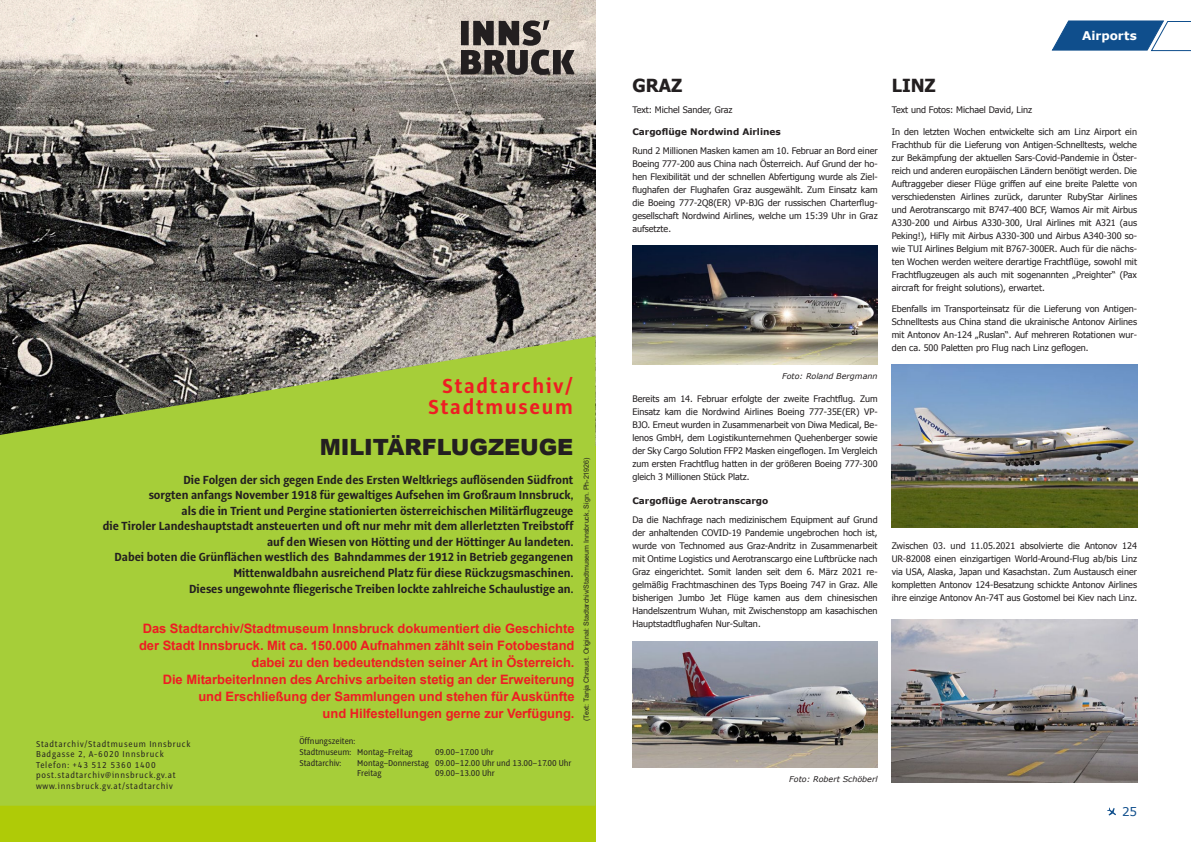
<style>
.page{position:relative;width:1191px;height:842px;background:#fff}
.page>*{position:absolute;margin:0;border:0;box-sizing:border-box;transform-origin:0 0}
.t1{font:700 22.4px/21.2px "Alto Con";letter-spacing:.08em;color:#ee1d23;text-align:right}
.t2{font:900 22.4px "Arial";letter-spacing:-.005em;color:#231f20}
.t3{font:700 18px "Tahoma";color:#231f20}
.t4{font:700 13px/15.5px "Alto Con";color:#231f20;text-align:right}
.t5{font:700 13px/17px "Arial";letter-spacing:-.005em;color:#ee1d23;text-align:right}
.t6{font:700 12px "Verdana";color:#fff}
.t7{font:12px "Verdana";color:#0f4e8c}
.t8{font:9.4px/10.6px "Alto Con";letter-spacing:.08em;color:#231f20}
.t9{font:9.4px/10.6px "Alto Con";color:#231f20}
.t10{font:9px/13px "Tahoma";color:#231f20;text-align:justify}
.t11{font:700 9px "Verdana";color:#231f20}
.t12{font:italic 8px "Verdana";color:#231f20}
.t13{font:7.1px "Arial";color:#231f20}
</style>
<div class="page">
<div style="left:0;top:0;width:595px;height:842px;background:#afcb07"></div>
<img style="left:0;top:0;width:595px;height:336px">
<svg style="left:0;top:336px;width:595px;height:470px;background:#9ec23c"></svg>
<svg style="left:461px;top:20px;width:113px;height:55px;background:#7a736e"></svg>
<svg style="left:1107px;top:807px;width:9px;height:8px"></svg>
<svg style="left:1051px;top:20px;width:140px;height:31px"></svg>
<img style="left:632px;top:245px;width:245px;height:120px">
<img style="left:632px;top:641px;width:245px;height:127px">
<img style="left:891px;top:365px;width:246px;height:163px">
<img style="left:892px;top:619px;width:245px;height:163px">
<h1 class="t1" style="left:428px;top:375px;width:146px">Stadtarchiv/<br>Stadtmuseum</h1>
<h1 class="t2" style="left:320px;top:430px;width:255px">MILITÄRFLUGZEUGE</h1>
<p class="t4" style="left:103px;top:471px;width:472px">Die Folgen der sich gegen Ende des Ersten Weltkriegs auflösenden Südfront<br>sorgten anfangs November 1918 für gewaltiges Aufsehen im Großraum Innsbruck,<br>als die in Trient und Pergine stationierten österreichischen Militärflugzeuge<br>die Tiroler Landeshauptstadt ansteuerten und oft nur mehr mit dem allerletzten Treibstoff auf den Wiesen von Hötting und der Höttinger Au landeten.<br>Dabei boten die Grünflächen westlich des Bahndammes der 1912 in Betrieb gegangenen Mittenwaldbahn ausreichend Platz für diese Rückzugsmaschinen.<br>Dieses ungewohnte fliegerische Treiben lockte zahlreiche Schaulustige an.</p>
<p class="t5" style="left:139px;top:620px;width:437px">Das Stadtarchiv/Stadtmuseum Innsbruck dokumentiert die Geschichte der Stadt Innsbruck. Mit ca. 150.000 Aufnahmen zählt sein Fotobestand dabei zu den bedeutendsten seiner Art in Österreich.<br>Die MitarbeiterInnen des Archivs arbeiten stetig an der Erweiterung und Erschließung der Sammlungen und stehen für Auskünfte<br>und Hilfestellungen gerne zur Verfügung.</p>
<p class="t9" style="left:299px;top:736px;width:115px">Öffnungszeiten:<br>Stadtmuseum: Montag–Freitag</p>
<p class="t9" style="left:435px;top:747px;width:60px">09.00–17.00 Uhr</p>
<p class="t9" style="left:299px;top:757px;width:43px">Stadtarchiv:</p>
<p class="t9" style="left:357px;top:757px;width:216px">Montag–Donnerstag 09.00–12.00 Uhr und 13.00–17.00 Uhr<br>Freitag</p>
<p class="t8" style="left:36px;top:738px;width:156px">Stadtarchiv/Stadtmuseum Innsbruck Badgasse 2, A-6020 Innsbruck Telefon: +43 512 5360 1400 post.stadtarchiv@innsbruck.gv.at www.innsbruck.gv.at/stadtarchiv</p>
<p class="t9" style="left:435px;top:768px;width:61px">09.00–13.00 Uhr</p>
<p class="t13" style="left:581px;top:721px;width:265px;rotate:-90deg">(Text: Tanja Chraust. Original: Stadtarchiv/Stadtmuseum Innsbruck, Sign. Ph-21926)</p>
<h3 class="t6" style="left:1082px;top:28px;width:56px">Airports</h3>
<h2 class="t3" style="left:632px;top:73px;width:52px">GRAZ</h2>
<p class="t10" style="left:632px;top:103px;width:102px">Text: Michel Sander, Graz</p>
<p class="t11" style="left:632px;top:126px;width:150px">Cargoflüge Nordwind Airlines</p>
<p class="t10" style="left:632px;top:144px;width:247px">Rund 2 Millionen Masken kamen am 10. Februar an Bord einer Boeing 777-200 aus China nach Österreich. Auf Grund der ho&shy;hen Flexibilität und der schnellen Abfertigung wurde als Ziel&shy;flughafen der Flughafen Graz ausgewählt. Zum Einsatz kam die Boeing 777-2Q8(ER) VP-BJG der russischen Charterflug&shy;gesellschaft Nordwind Airlines, welche um 15:39 Uhr in Graz aufsetzte.</p>
<p class="t12" style="left:782px;top:371px;width:97px">Foto: Roland Bergmann</p>
<p class="t10" style="left:632px;top:391px;width:247px">Bereits am 14. Februar erfolgte der zweite Frachtflug. Zum Einsatz kam die Nordwind Airlines Boeing 777-35E(ER) VP-BJO. Erneut wurden in Zusammenarbeit von Diwa Medical, Be&shy;lenos GmbH, dem Logistikunternehmen Quehenberger sowie der Sky Cargo Solution FFP2 Masken eingeflogen. Im Vergleich zum ersten Frachtflug hatten in der größeren Boeing 777-300 gleich 3 Millionen Stück Platz.</p>
<p class="t11" style="left:632px;top:495px;width:137px">Cargoflüge Aerotranscargo</p>
<p class="t10" style="left:632px;top:513px;width:247px">Da die Nachfrage nach medizinischem Equipment auf Grund der anhaltenden COVID-19 Pandemie ungebrochen hoch ist, wurde von Technomed aus Graz-Andritz in Zusammenarbeit mit Ontime Logistics und Aerotranscargo eine Luftbrücke nach Graz eingerichtet. Somit landen seit dem 6. März 2021 re&shy;gelmäßig Frachtmaschinen des Typs Boeing 747 in Graz. Alle bisherigen Jumbo Jet Flüge kamen aus dem chinesischen Handelszentrum Wuhan, mit Zwischenstopp am kasachischen Hauptstadtflughafen Nur-Sultan.</p>
<h2 class="t3" style="left:891px;top:73px;width:46px">LINZ</h2>
<p class="t10" style="left:891px;top:103px;width:142px">Text und Fotos: Michael David, Linz</p>
<p class="t10" style="left:891px;top:125px;width:247px">In den letzten Wochen entwickelte sich am Linz Airport ein Frachthub für die Lieferung von Antigen-Schnelltests, welche zur Bekämpfung der aktuellen Sars-Covid-Pandemie in Öster&shy;reich und anderen europäischen Ländern benötigt werden. Die Auftraggeber dieser Flüge griffen auf eine breite Palette von verschiedensten Airlines zurück, darunter RubyStar Airlines und Aerotranscargo mit B747-400 BCF, Wamos Air mit Airbus A330-200 und Airbus A330-300, Ural Airlines mit A321 (aus Peking!), HiFly mit Airbus A330-300 und Airbus A340-300 so&shy;wie TUI Airlines Belgium mit B767-300ER. Auch für die nächs&shy;ten Wochen werden weitere derartige Frachtflüge, sowohl mit Frachtflugzeugen als auch mit sogenannten „Preighter“ (Pax aircraft for freight solutions), erwartet.</p>
<p class="t10" style="left:891px;top:302px;width:247px">Ebenfalls im Transporteinsatz für die Lieferung von Antigen-Schnelltests aus China stand die ukrainische Antonov Airlines mit Antonov An-124 „Ruslan“. Auf mehreren Rotationen wur&shy;den ca. 500 Paletten pro Flug nach Linz geflogen.</p>
<p class="t10" style="left:891px;top:538px;width:247px">Zwischen 03. und 11.05.2021 absolvierte die Antonov 124<br>UR-82008 einen einzigartigen World-Around-Flug ab/bis Linz via USA, Alaska, Japan und Kasachstan. Zum Austausch einer kompletten Antonov 124-Besatzung schickte Antonov Airlines ihre einzige Antonov An-74T aus Gostomel bei Kiev nach Linz.</p>
<p class="t12" style="left:789px;top:774px;width:90px">Foto: Robert Schöberl</p>
<h3 class="t7" style="left:1122px;top:804px;width:16px">25</h3>
</div>
